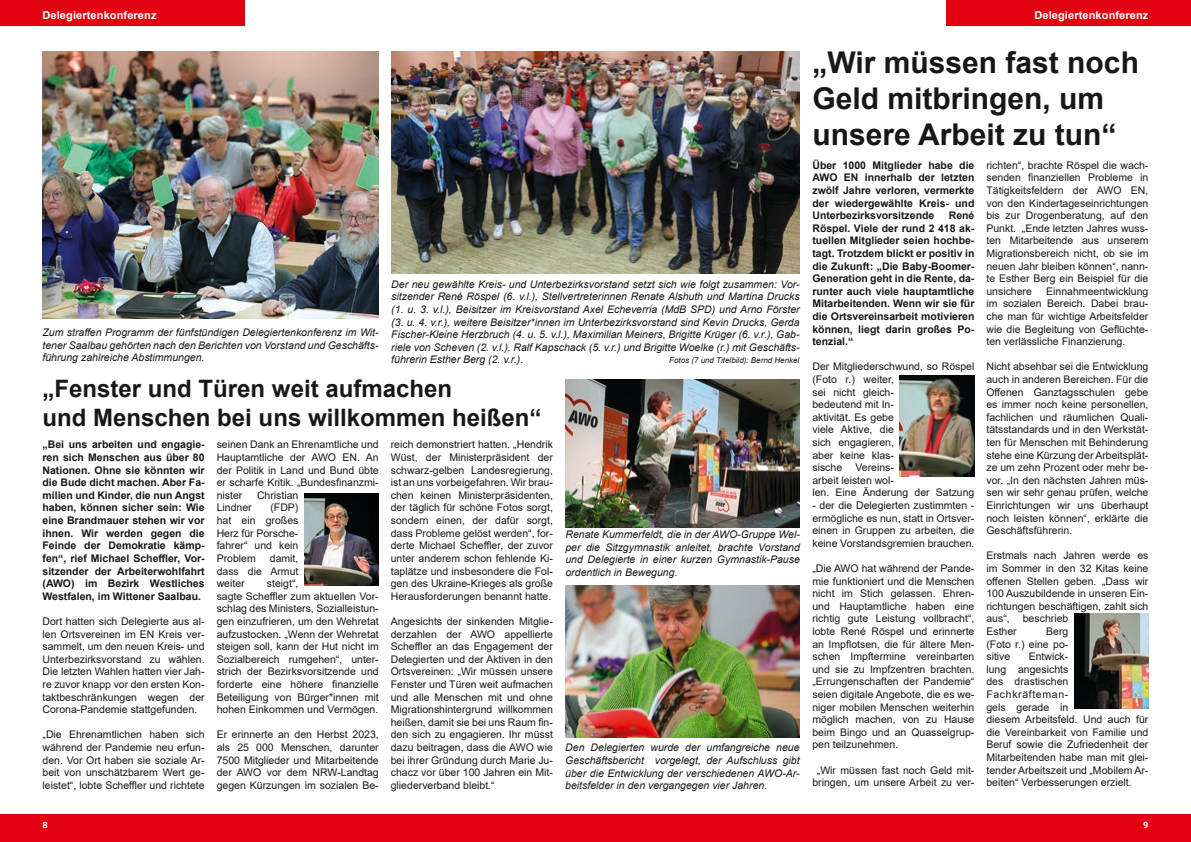
<style>
.page{position:relative;width:1191px;height:842px;background:#fff}
.page>*{position:absolute;margin:0;border:0;box-sizing:border-box;transform-origin:0 0}
.t1{font:700 30px/36px "Arial";color:#181716}
.t2{font:700 24px/28.8px "Arial";color:#181716}
.t3{font:700 11px "Arial";letter-spacing:.01em;color:#fff}
.t4{font:10.5px/12.6px "Arial";color:#181716;text-align:justify}
.t5{font:italic 10.5px/12.6px "Arial";color:#181716;text-align:justify}
.t6{font:700 10.5px/12.6px "Arial";color:#181716;text-align:justify}
.t7{font:700 9px "AWO Fago Office";color:#fff}
.t8{font:italic 8px "Arial";color:#181716}
</style>
<div class="page">
<div style="left:0;top:814px;width:1191px;height:28px;background:#e30211"></div>
<div style="left:0;top:0;width:245px;height:26px;background:#e30211"></div>
<div style="left:946px;top:0;width:245px;height:26px;background:#e30211"></div>
<img style="left:391px;top:51px;width:408px;height:223px">
<img style="left:899px;top:375px;width:75px;height:101px">
<img style="left:1074px;top:614px;width:74px;height:95px">
<img style="left:43px;top:51px;width:335px;height:268px">
<img style="left:304px;top:493px;width:74px;height:93px">
<img style="left:565px;top:379px;width:235px;height:148px">
<img style="left:565px;top:586px;width:234px;height:151px">
<p class="t3" style="left:43px;top:8px;width:115px">Delegiertenkonferenz</p>
<p class="t3" style="left:1034px;top:8px;width:115px">Delegiertenkonferenz</p>
<p class="t5" style="left:43px;top:326px;width:337px">Zum straffen Programm der fünfstündigen Delegiertenkonferenz im Wit&shy;tener Saalbau gehörten nach den Berichten von Vorstand und Geschäfts&shy;führung zahlreiche Abstimmungen.</p>
<p class="t5" style="left:391px;top:278px;width:410px">Der neu gewählte Kreis- und Unterbezirksvorstand setzt sich wie folgt zusammen: Vor&shy;sitzender René Röspel (6. v.l.), Stellvertreterinnen Renate Alshuth und Martina Drucks (1. u. 3. v.l.), Beisitzer im Kreisvorstand Axel Echeverria (MdB SPD) und Arno Förster (3. u. 4. v.r.), weitere Beisitzer*innen im Unterbezirksvorstand sind Kevin Drucks, Gerda Fischer-Kleine Herzbruch (4. u. 5. v.l.), Maximilian Meiners, Brigitte Krüger (6. v.r.), Gab&shy;riele von Scheven (2. v.l.), Ralf Kapschack (5. v.r.) und Brigitte Woelke (r.) mit Geschäfts&shy;führerin Esther Berg (2. v.r.).</p>
<p class="t8" style="left:669px;top:355px;width:132px">Fotos (7 und Titelbild): Bernd Henkel</p>
<h2 class="t2" style="left:43px;top:374px;width:500px">„Fenster und Türen weit aufmachen<br>und Menschen bei uns willkommen heißen“</h2>
<p class="t6" style="left:43px;top:439px;width:164px">„Bei uns arbeiten und engagie&shy;ren sich Menschen aus über 80<br>Nationen. Ohne sie könnten wir die Bude dicht machen. Aber Fa&shy;milien und Kinder, die nun Angst haben, können sicher sein: Wie eine Brandmauer stehen wir vor ihnen. Wir werden gegen die Feinde der Demokratie kämp&shy;fen“, rief Michael Scheffler, Vor&shy;sitzender der Arbeiterwohlfahrt (AWO) im Bezirk Westliches Westfalen, im Wittener Saalbau.</p>
<p class="t4" style="left:43px;top:615px;width:164px">Dort hatten sich Delegierte aus al&shy;len Ortsvereinen im EN Kreis ver&shy;sammelt, um den neuen Kreis- und Unterbezirksvorstand zu wählen.<br>Die letzten Wahlen hatten vier Jah&shy;re zuvor knapp vor den ersten Kon&shy;taktbeschränkungen wegen der Corona-Pandemie stattgefunden.</p>
<p class="t4" style="left:43px;top:728px;width:164px">„Die Ehrenamtlichen haben sich während der Pandemie neu erfun&shy;den. Vor Ort haben sie soziale Ar&shy;beit von unschätzbarem Wert ge&shy;leistet“, lobte Scheffler und richtete</p>
<p class="t4" style="left:217px;top:438px;width:164px">seinen Dank an Ehrenamtliche und Hauptamtliche der AWO EN. An der Politik in Land und Bund übte er scharfe Kritik. „Bundesfinanzmi&shy;nister</p>
<p class="t4" style="left:257px;top:489px;width:43px">Christian</p>
<p class="t4" style="left:217px;top:501px;width:83px;text-indent:54px">(FDP) hat ein großes Herz für Porsche&shy;fahrer“ und kein Problem</p>
<p class="t4" style="left:217px;top:501px;width:37px">Lindner</p>
<p class="t4" style="left:217px;top:552px;width:83px;text-indent:53px">damit, dass die Armut weiter</p>
<p class="t4" style="left:217px;top:577px;width:164px;text-align:left;text-indent:50px">steigt“,<br>sagte Scheffler zum aktuellen Vor&shy;schlag des Ministers, Sozialleistun&shy;gen einzufrieren, um den Wehretat aufzustocken. „Wenn der Wehretat steigen soll, kann der Hut nicht im<br>Sozialbereich rumgehen“, unter&shy;strich der Bezirksvorsitzende und forderte eine höhere finanzielle<br>Beteiligung von Bürger*innen mit hohen Einkommen und Vermögen.</p>
<p class="t4" style="left:217px;top:728px;width:164px">Er erinnerte an den Herbst 2023, als 25 000 Menschen, darunter 7500 Mitglieder und Mitarbeitende der AWO vor dem NRW-Landtag gegen Kürzungen im sozialen Be-</p>
<p class="t4" style="left:391px;top:438px;width:164px">reich demonstriert hatten. „Hendrik Wüst, der Ministerpräsident der schwarz-gelben Landesregierung, ist an uns vorbeigefahren. Wir brau&shy;chen keinen Ministerpräsidenten, der täglich für schöne Fotos sorgt, sondern einen, der dafür sorgt, dass Probleme gelöst werden“, for&shy;derte Michael Scheffler, der zuvor unter anderem schon fehlende Ki&shy;taplätze und insbesondere die Fol&shy;gen des Ukraine-Krieges als große Herausforderungen benannt hatte.</p>
<p class="t4" style="left:391px;top:615px;width:164px">Angesichts der sinkenden Mitglie&shy;derzahlen der AWO appellierte Scheffler an das Engagement der Delegierten und der Aktiven in den Ortsvereinen: „Wir müssen unsere Fenster und Türen weit aufmachen und alle Menschen mit und ohne Migrationshintergrund willkommen heißen, damit sie bei uns Raum fin&shy;den sich zu engagieren. Ihr müsst dazu beitragen, dass die AWO wie bei ihrer Gründung durch Marie Ju&shy;chacz vor über 100 Jahren ein Mit&shy;gliederverband bleibt.“</p>
<p class="t5" style="left:565px;top:528px;width:236px">Renate Kummerfeldt, die in der AWO-Gruppe Wel&shy;per die Sitzgymnastik anleitet, brachte Vorstand und Delegierte in einer kurzen Gymnastik-Pause ordentlich in Bewegung.</p>
<p class="t5" style="left:565px;top:741px;width:236px">Den Delegierten wurde der umfangreiche neue Geschäftsbericht vorgelegt, der Aufschluss gibt über die Entwicklung der verschiedenen AWO-Ar&shy;beitsfelder in den vergangegen vier Jahren.</p>
<h1 class="t1" style="left:812px;top:45px;width:328px">„Wir müssen fast noch<br>Geld mitbringen, um unsere Arbeit zu tun“</h1>
<p class="t6" style="left:812px;top:159px;width:163px">Über 1000 Mitglieder habe die AWO EN innerhalb der letzten zwölf Jahre verloren, vermerkte der wiedergewählte Kreis- und Unterbezirksvorsitzende</p>
<p class="t6" style="left:812px;top:209px;width:163px;text-indent:136px">René Röspel. Viele der rund 2 418 ak&shy;tuellen Mitglieder seien hochbe&shy;tagt. Trotzdem blickt er positiv in die Zukunft: „Die Baby-Boomer-Generation geht in die Rente, da&shy;runter auch viele hauptamtliche Mitarbeitenden. Wenn wir sie für die Ortsvereinsarbeit motivieren können, liegt darin großes Po&shy;tenzial.“</p>
<p class="t4" style="left:812px;top:360px;width:163px;text-align:left">Der Mitgliederschwund, so Röspel (Foto r.) weiter,<br>sei nicht gleich-<br>bedeutend mit In-<br>aktivität. Es gebe<br>viele Aktive, die<br>sich engagieren,<br>aber keine klas-<br>sische</p>
<p class="t4" style="left:812px;top:461px;width:163px;text-align:left;text-indent:43px">Vereins-<br>arbeit leisten wol-<br>len. Eine Änderung der Satzung</p>
<p class="t4" style="left:812px;top:499px;width:163px">- der die Delegierten zustimmten - ermögliche es nun, statt in Ortsver&shy;einen in Gruppen zu arbeiten, die keine Vorstandsgremien brauchen.</p>
<p class="t4" style="left:812px;top:562px;width:163px">„Die AWO hat während der Pande&shy;mie funktioniert und die Menschen nicht im Stich gelassen. Ehren&shy;und Hauptamtliche haben eine richtig gute Leistung vollbracht“, lobte René Röspel und erinnerte an Impflotsen, die für ältere Men&shy;schen Impftermine vereinbarten und sie zu Impfzentren brachten. „Errungenschaften der Pandemie“ seien digitale Angebote, die es we&shy;niger mobilen Menschen weiterhin möglich machen, von zu Hause beim Bingo und an Quasselgrup&shy;pen teilzunehmen.</p>
<p class="t4" style="left:812px;top:763px;width:163px;text-align:center">„Wir müssen fast noch Geld mit&shy;bringen, um unsere Arbeit zu ver-</p>
<p class="t4" style="left:986px;top:159px;width:163px">richten“, brachte Röspel die wach&shy;senden finanziellen Probleme in Tätigkeitsfeldern der AWO EN, von den Kindertageseinrichtungen bis zur Drogenberatung, auf den Punkt. „Ende letzten Jahres wuss&shy;ten Mitarbeitende aus unserem Migrationsbereich nicht, ob sie im neuen Jahr bleiben können“, nann&shy;te Esther Berg ein Beispiel für die unsichere</p>
<p class="t4" style="left:986px;top:285px;width:163px;text-indent:60px">Einnahmeentwicklung im sozialen Bereich. Dabei brau&shy;che man für wichtige Arbeitsfelder wie die Begleitung von Geflüchte&shy;ten verlässliche Finanzierung.</p>
<p class="t4" style="left:986px;top:360px;width:163px">Nicht absehbar sei die Entwicklung auch in anderen Bereichen. Für die Offenen Ganztagsschulen gebe es immer noch keine personellen, fachlichen und räumlichen Quali&shy;tätsstandards und in den Werkstät&shy;ten für Menschen mit Behinderung stehe eine Kürzung der Arbeitsplät&shy;ze um zehn Prozent oder mehr be&shy;vor. „In den nächsten Jahren müs&shy;sen wir sehr genau prüfen, welche Einrichtungen wir uns überhaupt noch leisten können“, erklärte die Geschäftsführerin.</p>
<p class="t4" style="left:986px;top:549px;width:163px;text-align:left">Erstmals nach Jahren werde es im Sommer in den 32 Kitas keine offenen Stellen geben. „Dass wir<br>100 Auszubildende in unseren Ein&shy;richtungen beschäftigen, zahlt sich aus“, beschrieb<br>Esther</p>
<p class="t4" style="left:986px;top:625px;width:83px;text-indent:60px">Berg (Foto r.) eine po&shy;sitive</p>
<p class="t4" style="left:986px;top:650px;width:163px;text-align:left;text-indent:42px">Entwick-<br>lung angesichts<br>des drastischen<br>Fachkräfteman-<br>gels gerade in<br>diesem Arbeitsfeld. Und auch für die Vereinbarkeit von Familie und<br>Beruf sowie die Zufriedenheit der<br>Mitarbeitenden habe man mit glei&shy;tender Arbeitszeit und „Mobilem Ar&shy;beiten“ Verbesserungen erzielt.</p>
<p class="t7" style="left:43px;top:819px;width:7px">8</p>
<p class="t7" style="left:1143px;top:819px;width:7px">9</p>
</div>
